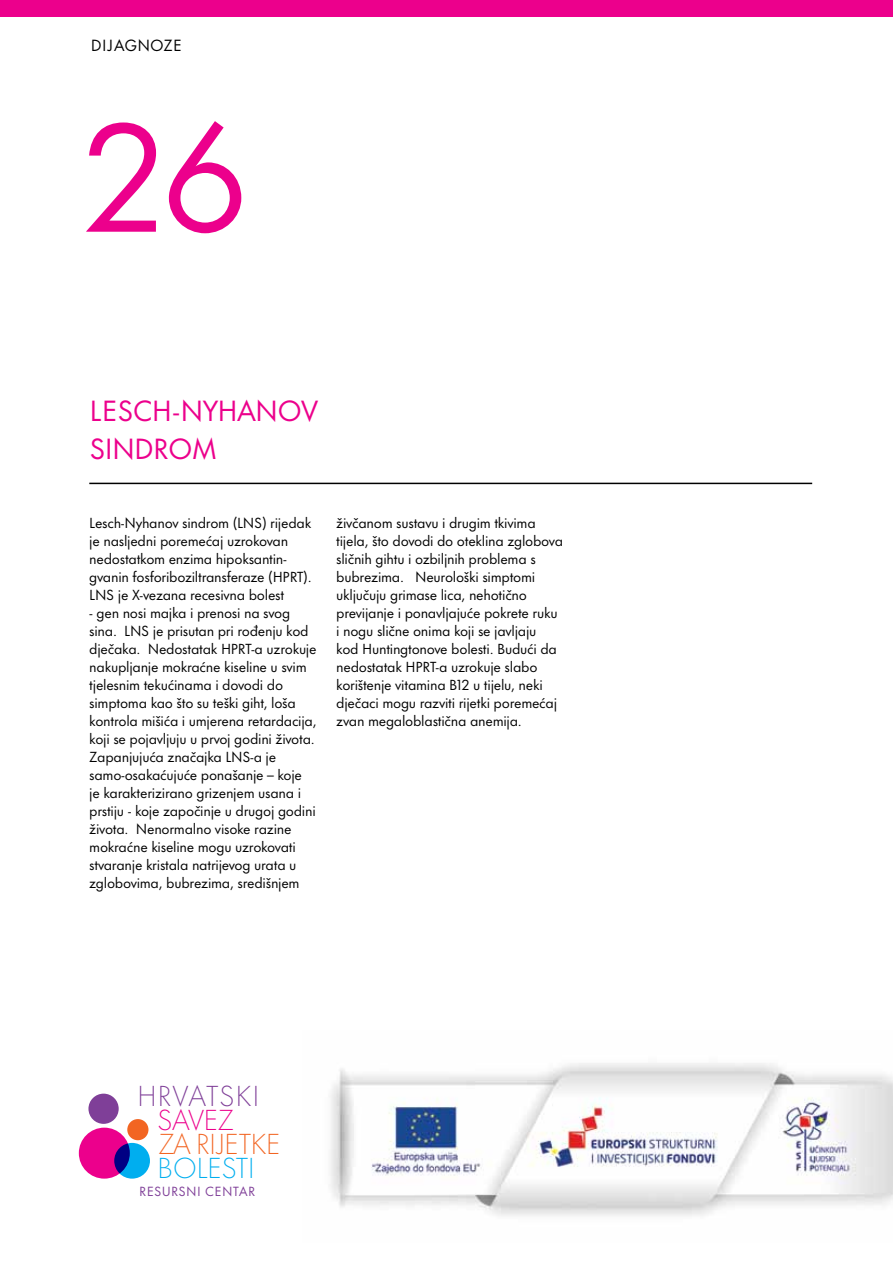
<style>
.page{position:relative;width:893px;height:1263px;background:#fff}
.page>*{position:absolute;margin:0;border:0;box-sizing:border-box;transform-origin:0 0}
.t1{font:142.5px "Futura Now Text";color:#ec008c}
.t2{font:27px/38px "Futura Now Text";letter-spacing:-.03em;color:#ec008c}
.t3{font:300 26.7px "Futura Now Headline";letter-spacing:.01em;color:#f26522}
.t4{font:300 26.7px "Futura Now Headline";letter-spacing:.065em;color:#7f3f98}
.t5{font:300 26.7px "Futura Now Headline";letter-spacing:.01em;color:#00aeef}
.t6{font:300 26.7px "Futura Now Headline";letter-spacing:.01em;color:#ec008c}
.t7{font:15px "Futura Now Text";color:#000}
.t8{font:13.5px/18px "Futura Now Text";letter-spacing:-.02em;color:#000}
.t9{font:12.3px "Futura Now Headline";letter-spacing:.07em;color:#7f3f98}
</style>
<div class="page">
<img style="left:330px;top:1063px;width:563px;height:153px">
<div style="left:88px;top:1094px;width:31px;height:30px;background:#7f3f98;border-radius:50%"></div>
<div style="left:127px;top:1119px;width:21px;height:21px;background:#f26522;border-radius:50%"></div>
<div style="left:79px;top:1127px;width:51px;height:51px;background:#ec008c;border-radius:50%"></div>
<svg style="left:114px;top:1143px;width:36px;height:35px"></svg>
<div style="left:0;top:0;width:893px;height:17px;background:#ec008c"></div>
<hr style="left:89px;top:483px;width:723px;height:1px;background:#000">
<p class="t7" style="left:91px;top:33px;width:90px">DIJAGNOZE</p>
<h1 class="t1" style="left:81px;top:64px;width:170px">26</h1>
<h2 class="t2" style="left:89px;top:390px;width:230px">Lesch-Nyhanov sin drom</h2>
<p class="t8" style="left:89px;top:513px;width:224px">Lesch-Nyhanov sindrom (LNS) rijedak je nasljedni poremećaj uzrokovan nedostatkom enzima hipoksantin&shy;gvanin fosforiboziltransferaze (HPRT).<br>LNS je X-vezana recesivna bolest</p>
<p class="t8" style="left:89px;top:603px;width:229px">- gen nosi majka i prenosi na svog sina. LNS je prisutan pri rođenju kod dječaka. Nedostatak HPRT-a uzrokuje nakupljanje mokraćne kiseline u svim tjelesnim tekućinama i dovodi do simptoma kao što su teški giht, loša kontrola mišića i umjerena retardacija, koji se pojavljuju u prvoj godini života.<br>Zapanjujuća značajka LNS-a je samo-osakaćujuće ponašanje – koje<br>je karakterizirano grizenjem usana i prstiju - koje započinje u drugoj godini života. Nenormalno visoke razine mokraćne kiseline mogu uzrokovati stvaranje kristala natrijevog urata u zglobovima, bubrezima, središnjem</p>
<p class="t8" style="left:336px;top:513px;width:228px">živčanom sustavu i drugim tkivima tijela, što dovodi do oteklina zglobova sličnih gihtu i ozbiljnih problema s bubrezima. Neurološki simptomi uključuju grimase lica, nehotično previjanje i ponavljajuće pokrete ruku i nogu slične onima koji se javljaju<br>kod Huntingtonove bolesti. Budući da nedostatak HPRT-a uzrokuje slabo korištenje vitamina B12 u tijelu, neki dječaci mogu razviti rijetki poremećaj zvan megaloblastična anemija.</p>
<h3 class="t4" style="left:138px;top:1075px;width:122px">HRVATSKI</h3>
<h3 class="t6" style="left:158px;top:1099px;width:77px">SAVEZ</h3>
<h3 class="t3" style="left:159px;top:1123px;width:123px">ZA RIJETKE</h3>
<h3 class="t5" style="left:158px;top:1147px;width:98px">BOLESTI</h3>
<p class="t9" style="left:140px;top:1181px;width:117px">RESURSNI CENTAR</p>
</div>
